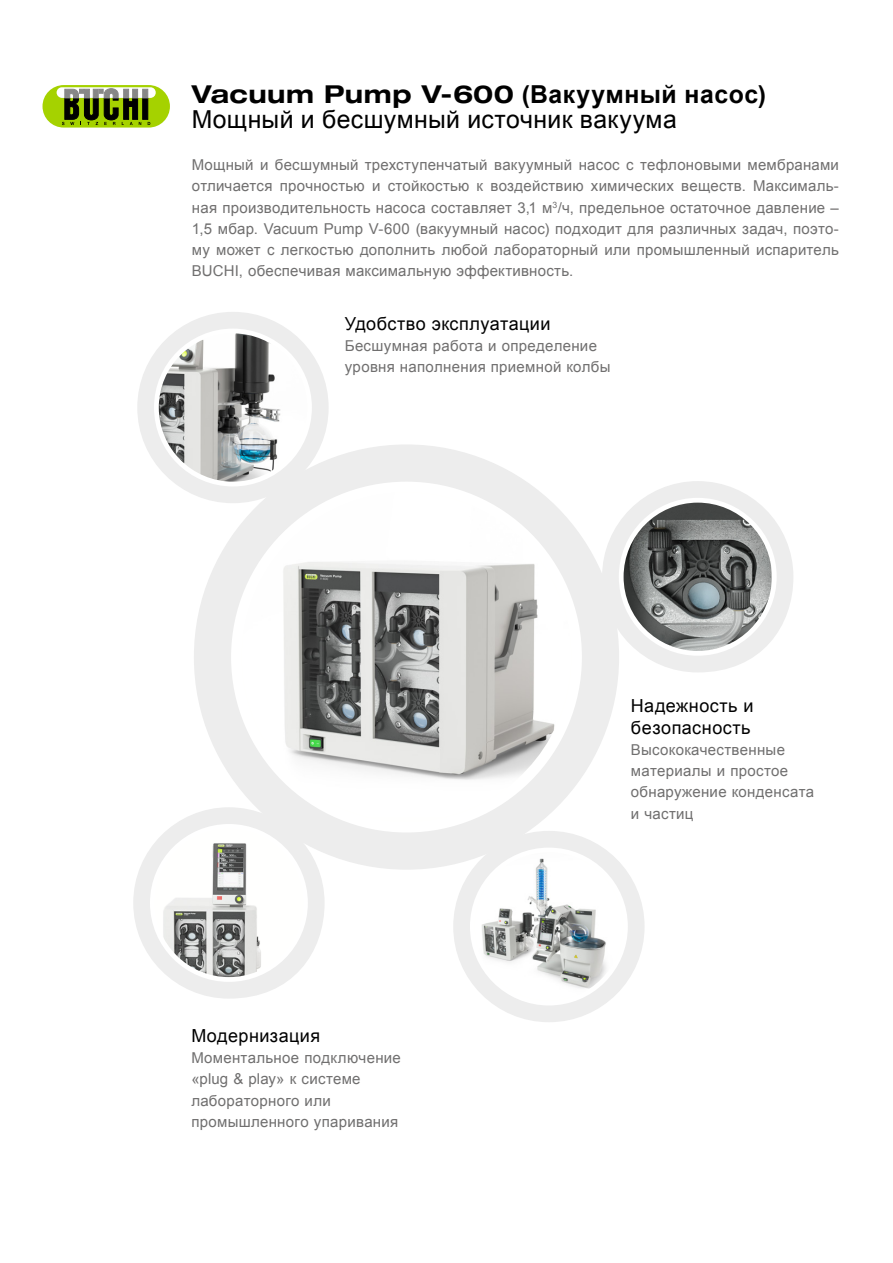
<style>
.page{position:relative;width:893px;height:1263px;background:#fff}
.page>*{position:absolute;margin:0;border:0;box-sizing:border-box;transform-origin:0 0}
.RU_Cover_Headline{font:700 24.75px "Arial";letter-spacing:.02em;color:#000}
.RU_Cover_Subline{font:24.75px "Arial";letter-spacing:.015em;color:#000}
.RU_Title{font:18px/21.3px "Arial";letter-spacing:.025em;color:#000}
.RU_Body_text_justifi{font:15px/21.3px "Arial";letter-spacing:.015em;color:#706f6f;text-align:justify}
.RU_Body_text_left{font:15px/21.3px "Arial";letter-spacing:.02em;color:#706f6f}
.s1{font-family:"Helvetica Neue LT Std";font-stretch:expanded}
</style>
<div class="page">
<div style="left:43px;top:85px;width:127px;height:43px;background:#a5d200;border-radius:21px"></div>
<div style="left:143px;top:89px;width:5px;height:30px;background:#000;border:1px solid #000"></div>
<svg style="left:57px;top:87px;width:99px;height:11px"></svg>
<div style="left:143px;top:89px;width:5px;height:9px;background:#878787"></div>
<svg style="left:62px;top:89px;width:79px;height:36px"></svg>
<div style="left:194px;top:444px;width:425px;height:426px;background:#ededed;border-radius:50%"></div>
<div style="left:231px;top:482px;width:351px;height:350px;background:#fff;border-radius:50%"></div>
<img style="left:243px;top:492px;width:321px;height:325px">
<div style="left:137px;top:312px;width:192px;height:191px;background:#ededed;border-radius:50%"></div>
<div style="left:154px;top:329px;width:158px;height:157px;background:#fff;border-radius:50%"></div>
<img style="left:159px;top:333px;width:148px;height:149px;border-radius:74px">
<div style="left:602px;top:481px;width:191px;height:191px;background:#ededed;border-radius:50%"></div>
<div style="left:619px;top:498px;width:158px;height:158px;background:#fff;border-radius:50%"></div>
<img style="left:624px;top:503px;width:148px;height:148px;border-radius:74px">
<div style="left:133px;top:807px;width:192px;height:192px;background:#ededed;border-radius:50%"></div>
<div style="left:150px;top:824px;width:158px;height:158px;background:#fff;border-radius:50%"></div>
<img style="left:155px;top:829px;width:148px;height:148px;border-radius:74px">
<div style="left:453px;top:831px;width:192px;height:191px;background:#ededed;border-radius:50%"></div>
<div style="left:470px;top:848px;width:158px;height:157px;background:#fff;border-radius:50%"></div>
<img style="left:475px;top:852px;width:148px;height:149px;border-radius:74px">
<p class="RU_Cover_Headline" style="left:192px;top:78px;width:576px"><span class="s1">Vacuum Pump V-600</span> (Вакуумный насос)</p>
<p class="RU_Cover_Subline" style="left:192px;top:103px;width:486px">Мощный и бесшумный источник вакуума</p>
<p class="RU_Body_text_justifi" style="left:192px;top:154px;width:649px">Мощный и бесшумный трехступенчатый вакуумный насос с тефлоновыми мембранами отличается прочностью и стойкостью к воздействию химических веществ. Максималь&shy;ная производительность насоса составляет 3,1 м<sup>3</sup>/ч, предельное остаточное давление – 1,5 мбар. Vacuum Pump V-600 (вакуумный насос) подходит для различных задач, поэто&shy;му может с легкостью дополнить любой лабораторный или промышленный испаритель BUCHI, обеспечивая максимальную эффективность.</p>
<p class="RU_Title" style="left:345px;top:313px;width:207px">Удобство эксплуатации</p>
<p class="RU_Body_text_left" style="left:345px;top:335px;width:267px">Бесшумная работа и определение уровня наполнения приемной колбы</p>
<p class="RU_Title" style="left:191px;top:1025px;width:130px">Модернизация</p>
<p class="RU_Body_text_left" style="left:191px;top:1047px;width:211px">Моментальное подключение «plug &amp; play» к системе лабораторного или промышленного упаривания</p>
<p class="RU_Title" style="left:631px;top:695px;width:124px">Надежность и безопасность</p>
<p class="RU_Body_text_left" style="left:631px;top:739px;width:185px">Высококачественные материалы и простое обнаружение конденсата и частиц</p>
</div>
